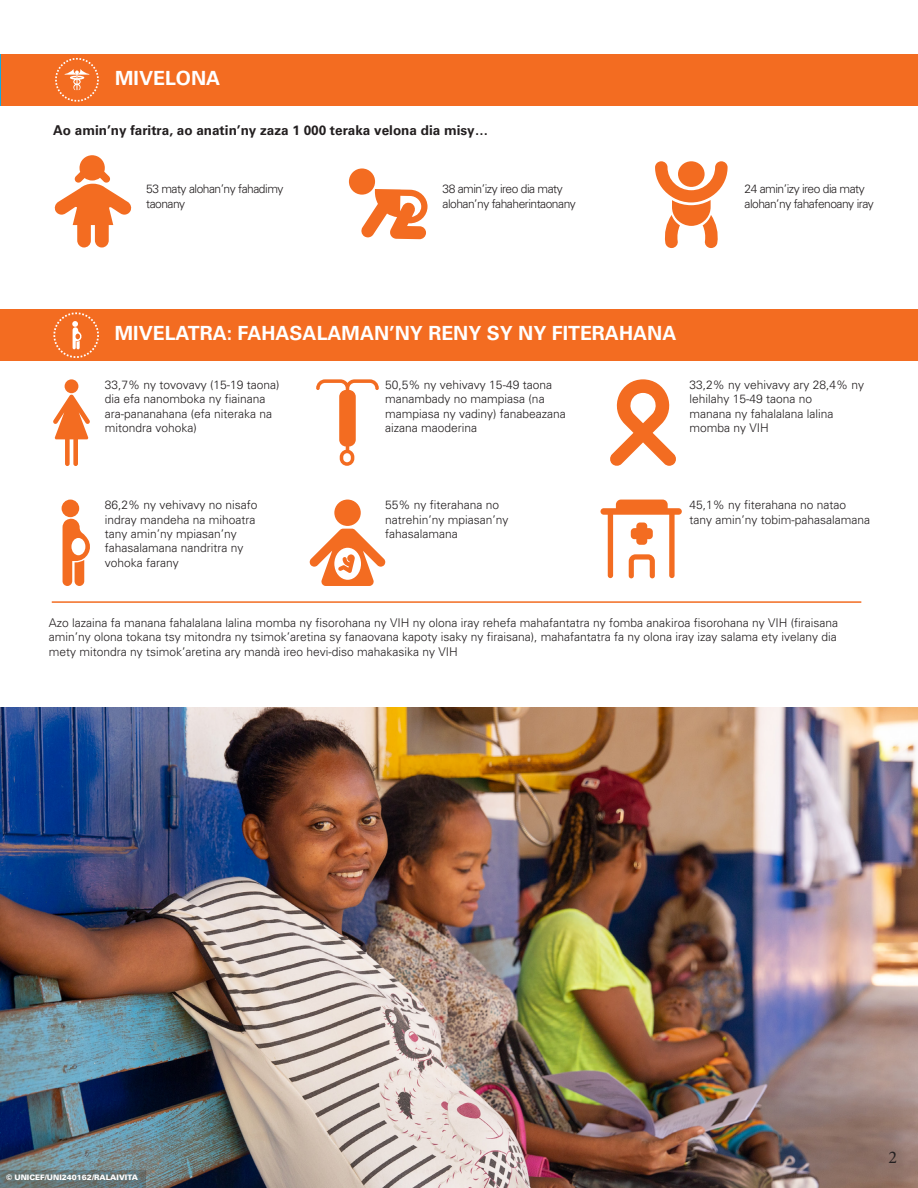
<style>
.page{position:relative;width:918px;height:1188px;background:#fff}
.page>*{position:absolute;margin:0;border:0;box-sizing:border-box;transform-origin:0 0}
.t1{font:19.5px "Univers LT 65 Bd";color:#fff}
.t2{font:18px "Minion Pro";color:#231f20}
.t3{font:13.5px "Univers LT 65 Bd";color:#231f20}
.t4{font:12px/14.4px "Univers LT 45 Lt";color:#231f20}
.t5{font:12px/14.4px "Univers LT 45 Lt";letter-spacing:-.04em;color:#231f20}
.t6{font:7.5px "Univers LT 75 Blk";color:#fff}
</style>
<div class="page">
<div style="left:0;top:309px;width:918px;height:52px;background:#f36c21"></div>
<div style="left:0;top:54px;width:918px;height:52px;background:#f36c21"></div>
<svg style="left:55px;top:58px;width:44px;height:44px"></svg>
<svg style="left:53px;top:312px;width:46px;height:46px"></svg>
<img style="left:0;top:708px;width:918px;height:480px">
<svg style="left:0;top:1170px;width:146px;height:18px"></svg>
<hr style="left:52px;top:601px;width:809px;height:2px;background:#f36c21">
<svg style="left:655px;top:161px;width:73px;height:87px"></svg>
<svg style="left:54px;top:155px;width:78px;height:93px"></svg>
<div style="left:349px;top:168px;width:26px;height:27px;background:#f36c21;border-radius:50%"></div>
<svg style="left:361px;top:189px;width:67px;height:50px"></svg>
<div style="left:65px;top:379px;width:13px;height:14px;background:#f36c21;border-radius:50%"></div>
<svg style="left:53px;top:395px;width:37px;height:71px"></svg>
<svg style="left:316px;top:379px;width:63px;height:87px"></svg>
<svg style="left:610px;top:379px;width:66px;height:87px"></svg>
<div style="left:62px;top:500px;width:17px;height:17px;background:#f36c21;border-radius:50%"></div>
<svg style="left:63px;top:519px;width:27px;height:67px"></svg>
<div style="left:71px;top:538px;width:14px;height:17px;background:#fff;border-radius:50%"></div>
<div style="left:334px;top:500px;width:27px;height:26px;background:#f36c21;border-radius:50%"></div>
<svg style="left:309px;top:529px;width:77px;height:57px"></svg>
<svg style="left:601px;top:500px;width:81px;height:78px"></svg>
<p class="t1" style="left:115px;top:66px;width:107px">MIVELONA</p>
<p class="t3" style="left:53px;top:122px;width:437px">Ao amin’ny faritra, ao anatin’ny zaza 1 000 teraka velona dia misy…</p>
<p class="t5" style="left:146px;top:182px;width:139px">53 maty alohan’ny fahadimy taonany</p>
<p class="t5" style="left:443px;top:182px;width:135px">38 amin’izy ireo dia maty alohan’ny fahaherintaonany</p>
<p class="t1" style="left:115px;top:322px;width:563px">MIVELATRA: FAHASALAMAN’NY RENY SY NY FITERAHANA</p>
<p class="t5" style="left:745px;top:182px;width:131px">24 amin’izy ireo dia maty alohan’ny fahafenoany iray</p>
<p class="t4" style="left:105px;top:378px;width:176px">33,7% ny tovovavy (15-19 taona) dia efa nanomboka ny fiainana ara-pananahana (efa niteraka na mitondra vohoka)</p>
<p class="t4" style="left:385px;top:378px;width:182px">50,5% ny vehivavy 15-49 taona manambady no mampiasa (na mampiasa ny vadiny) fanabeazana aizana maoderina</p>
<p class="t4" style="left:690px;top:378px;width:176px">33,2% ny vehivavy ary 28,4% ny lehilahy 15-49 taona no</p>
<p class="t4" style="left:690px;top:406px;width:146px">manana ny fahalalana lalina</p>
<p class="t4" style="left:690px;top:421px;width:81px">momba ny VIH</p>
<p class="t4" style="left:105px;top:498px;width:154px">86,2% ny vehivavy no nisafo indray mandeha na mihoatra tany amin’ny mpiasan’ny fahasalamana nandritra ny vohoka farany</p>
<p class="t4" style="left:385px;top:498px;width:116px">55% ny fiterahana no</p>
<p class="t4" style="left:385px;top:512px;width:125px">natrehin’ny mpiasan’ny</p>
<p class="t4" style="left:385px;top:527px;width:74px">fahasalamana</p>
<p class="t4" style="left:690px;top:498px;width:182px">45,1% ny fiterahana no natao tany amin’ny tobim-pahasalamana</p>
<p class="t4" style="left:49px;top:616px;width:791px;text-align:justify">Azo lazaina fa manana fahalalana lalina momba ny fisorohana ny VIH ny olona iray rehefa mahafantatra ny fomba anakiroa fisorohana ny VIH (firaisana amin’ny olona tokana tsy mitondra ny tsimok’aretina sy fanaovana kapoty isaky ny firaisana), mahafantatra fa ny olona iray izay salama ety ivelany dia mety mitondra ny tsimok’aretina ary mandà ireo hevi-diso mahakasika ny VIH</p>
<p class="t6" style="left:6px;top:1172px;width:133px">© UNICEF/UNI240162/RALAIVITA</p>
<p class="t2" style="left:888px;top:1145px;width:10px">2</p>
</div>
